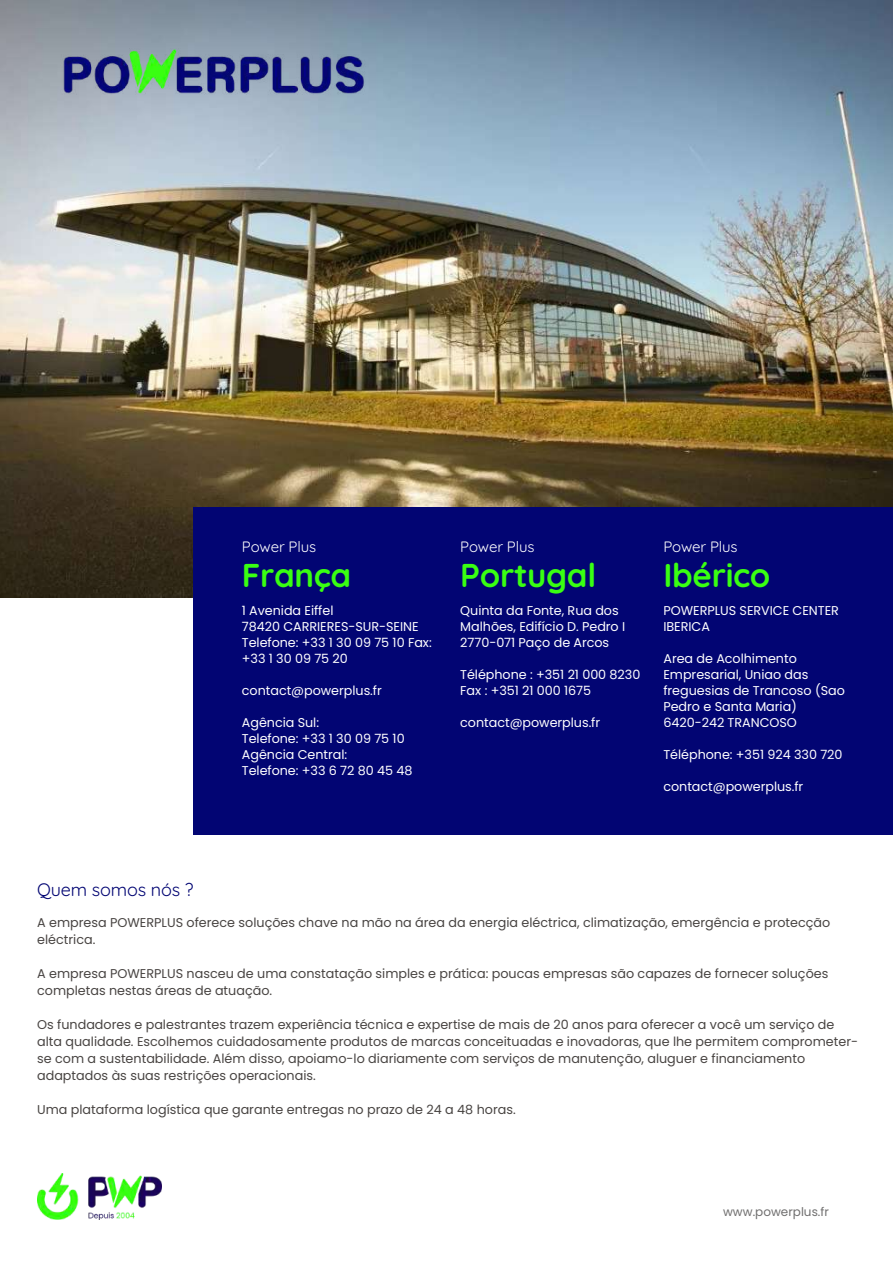
<style>
.page{position:relative;width:893px;height:1264px;background:#fff}
.page>*{position:absolute;margin:0;border:0;box-sizing:border-box;transform-origin:0 0}
.t1{font:700 33px "Quicksand";letter-spacing:-.01em;color:#39ff12}
.t2{font:18px "Quicksand";letter-spacing:-.01em;color:#020573}
.t3{font:15px "Quicksand";letter-spacing:-.01em;color:#fff}
.t4{font:12.75px/17px "Poppins";color:#484442}
.t5{font:12.75px/15.9px "Poppins";letter-spacing:-.005em;color:#fff}
.t6{font:12px "Poppins";color:#706f6f}
</style>
<div class="page">
<img style="left:0;top:0;width:892px;height:597px">
<div style="left:193px;top:507px;width:699px;height:328px;background:#020573"></div>
<img style="left:37px;top:19px;width:359px;height:106px">
<img style="left:37px;top:1173px;width:125px;height:46px">
<p class="t3" style="left:242px;top:537px;width:76px">Power Plus</p>
<p class="t3" style="left:460px;top:537px;width:76px">Power Plus</p>
<p class="t3" style="left:663px;top:537px;width:76px">Power Plus</p>
<h1 class="t1" style="left:242px;top:553px;width:111px">França</h1>
<h1 class="t1" style="left:460px;top:553px;width:137px">Portugal</h1>
<h1 class="t1" style="left:663px;top:553px;width:109px">Ibérico</h1>
<h2 class="t2" style="left:37px;top:878px;width:158px">Quem somos nós ?</h2>
<p class="t5" style="left:242px;top:603px;width:191px">1 Avenida Eiffel<br>78420 CARRIERES-SUR-SEINE<br>Telefone: +33 1 30 09 75 10 Fax: +33 1 30 09 75 20</p>
<p class="t5" style="left:242px;top:682px;width:141px">contact@powerplus.fr</p>
<p class="t5" style="left:242px;top:714px;width:172px">Agência Sul:<br>Telefone: +33 1 30 09 75 10<br>Agência Central:<br>Telefone: +33 6 72 80 45 48</p>
<p class="t5" style="left:460px;top:603px;width:166px">Quinta da Fonte, Rua dos<br>Malhões, Edifício D. Pedro I<br>2770-071 Paço de Arcos</p>
<p class="t5" style="left:460px;top:666px;width:182px">Téléphone : +351 21 000 8230<br>Fax : +351 21 000 1675</p>
<p class="t5" style="left:460px;top:714px;width:141px">contact@powerplus.fr</p>
<p class="t5" style="left:663px;top:603px;width:177px">POWERPLUS SERVICE CENTER<br>IBERICA</p>
<p class="t5" style="left:663px;top:650px;width:183px">Area de Acolhimento<br>Empresarial, Uniao das freguesias de Trancoso (Sao<br>Pedro e Santa Maria)<br>6420-242 TRANCOSO</p>
<p class="t5" style="left:663px;top:746px;width:181px">Téléphone: +351 924 330 720</p>
<p class="t5" style="left:663px;top:778px;width:141px">contact@powerplus.fr</p>
<p class="t4" style="left:37px;top:914px;width:794px">A empresa POWERPLUS oferece soluções chave na mão na área da energia eléctrica, climatização, emergência e protecção eléctrica.</p>
<p class="t4" style="left:37px;top:965px;width:792px">A empresa POWERPLUS nasceu de uma constatação simples e prática: poucas empresas são capazes de fornecer soluções completas nestas áreas de atuação.</p>
<p class="t4" style="left:37px;top:1016px;width:822px">Os fundadores e palestrantes trazem experiência técnica e expertise de mais de 20 anos para oferecer a você um serviço de alta qualidade. Escolhemos cuidadosamente produtos de marcas conceituadas e inovadoras, que lhe permitem comprometer&shy;se com a sustentabilidade. Além disso, apoiamo-lo diariamente com serviços de manutenção, aluguer e financiamento adaptados às suas restrições operacionais.</p>
<p class="t4" style="left:37px;top:1101px;width:480px">Uma plataforma logística que garante entregas no prazo de 24 a 48 horas.</p>
<p class="t6" style="left:723px;top:1203px;width:107px">www.powerplus.fr</p>
</div>
